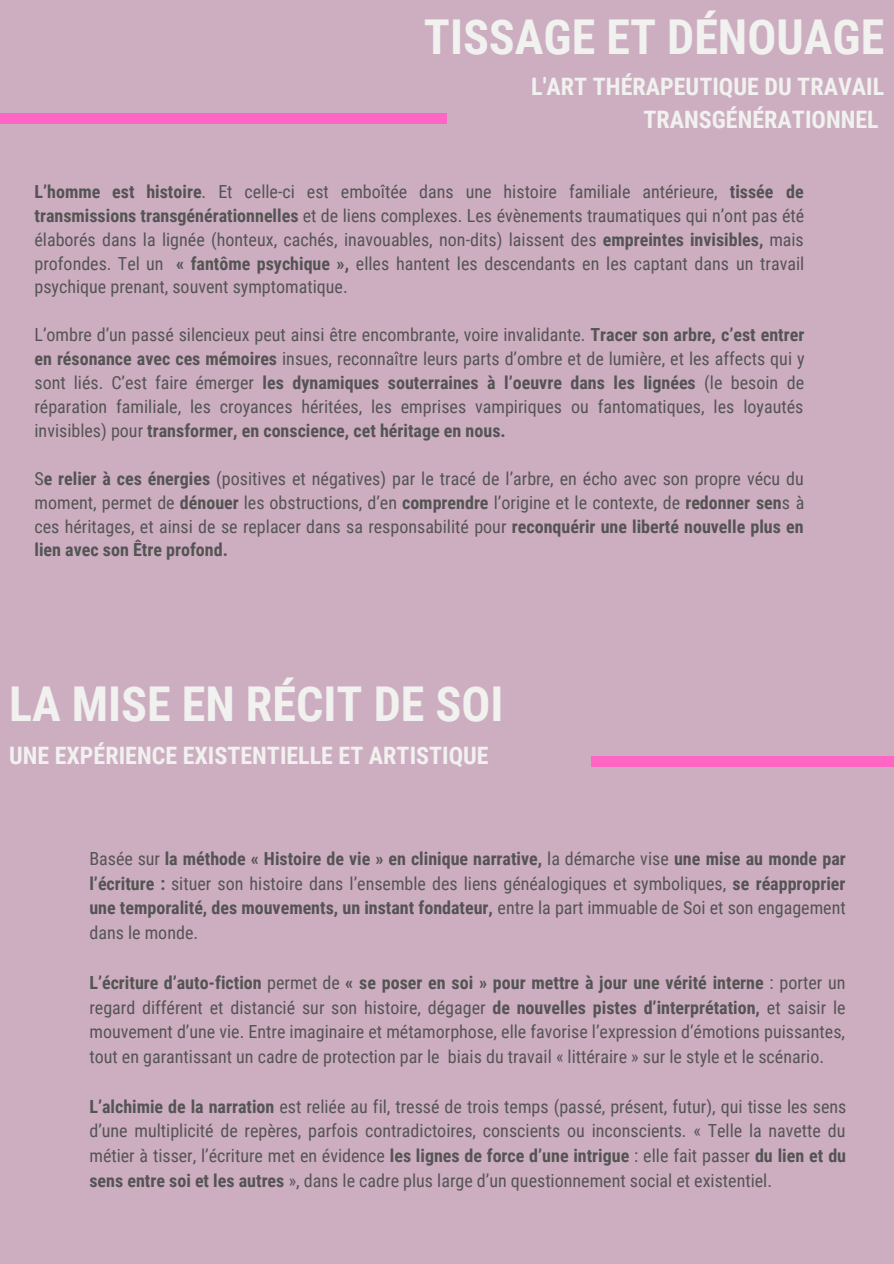
<style>
.page{position:relative;width:894px;height:1264px;background:#fff}
.page>*{position:absolute;margin:0;border:0;box-sizing:border-box;transform-origin:0 0}
.t1{font:700 48px "Roboto Condensed";color:#f1f1ef}
.t2{font:700 24px/32.7px "Roboto Condensed";color:#f1f1ef;text-align:right}
.t3{font:18px/23.9px "Roboto Condensed";color:#545454;text-align:justify}
.s1{font-weight:700}
</style>
<div class="page">
<div style="left:0;top:0;width:893px;height:1263px;background:#cdaec1"></div>
<div style="left:0;top:113px;width:447px;height:10px;background:#ff66c4"></div>
<div style="left:590px;top:756px;width:303px;height:10px;background:#ff66c4"></div>
<h1 class="t1" style="left:424px;top:9px;width:461px">TISSAGE ET DÉNOUAGE</h1>
<h2 class="t2" style="left:531px;top:71px;width:354px">L'ART THÉRAPEUTIQUE DU TRAVAIL<br>TRANSGÉNÉRATIONNEL</h2>
<p class="t3" style="left:34px;top:180px;width:771px"><span class="s1">L’homme est histoire</span>. Et celle-ci est emboîtée dans une histoire familiale antérieure, <span class="s1">tissée de transmissions transgénérationnelles</span> et de liens complexes. Les évènements traumatiques qui n’ont pas été élaborés dans la lignée (honteux, cachés, inavouables, non-dits) laissent des <span class="s1">empreintes invisibles,</span> mais profondes. Tel un <span class="s1">« fantôme psychique »,</span> elles hantent les descendants en les captant dans un travail psychique prenant, souvent symptomatique.</p>
<p class="t3" style="left:34px;top:323px;width:771px">L’ombre d’un passé silencieux peut ainsi être encombrante, voire invalidante. <span class="s1">Tracer son arbre, c’est entrer en résonance avec ces mémoires</span> insues, reconnaître leurs parts d’ombre et de lumière, et les affects qui y sont liés. C’est faire émerger <span class="s1">les dynamiques souterraines à l’oeuvre dans les lignées</span> (le besoin de réparation familiale, les croyances héritées, les emprises vampiriques ou fantomatiques, les loyautés invisibles) pour <span class="s1">transformer, en conscience, cet héritage en nous.</span></p>
<p class="t3" style="left:34px;top:466px;width:771px">S<span class="s1">e relier à ces énergies</span> (positives et négatives) par le tracé de l’arbre, en écho avec son propre vécu du moment, permet de <span class="s1">dénouer</span> les obstructions, d’en <span class="s1">comprendre</span> l’origine et le contexte, de <span class="s1">redonner sen</span>s à ces héritages, et ainsi de se replacer dans sa responsabilité pour <span class="s1">reconquérir une liberté nouvelle plus en lien avec son Être profond.</span></p>
<h1 class="t1" style="left:9px;top:676px;width:496px">LA MISE EN RÉCIT DE SOI</h1>
<h2 class="t2" style="left:9px;top:739px;width:481px">UNE EXPÉRIENCE EXISTENTIELLE ET ARTISTIQUE</h2>
<p class="t3" style="left:89px;top:846px;width:757px;line-height:24.8px">Basée sur <span class="s1">la méthode « Histoire de vie » en clinique narrative,</span> la démarche vise <span class="s1">une mise au monde par l’écriture :</span> situer son histoire dans l’ensemble des liens généalogiques et symboliques, <span class="s1">se réapproprier une temporalité, des mouvements, un instant fondateur,</span> entre la part immuable de Soi et son engagement dans le monde.</p>
<p class="t3" style="left:89px;top:970px;width:757px;line-height:24.8px"><span class="s1">L’écriture d’auto-fiction</span> permet de <span class="s1">« se poser en soi » pour mettre à jour une vérité interne</span> : porter un regard différent et distancié sur son histoire, dégager <span class="s1">de nouvelles pistes d’interprétation,</span> et saisir le mouvement d’une vie. Entre imaginaire et métamorphose, elle favorise l’expression d’émotions puissantes, tout en garantissant un cadre de protection par le biais du travail « littéraire » sur le style et le scénario.</p>
<p class="t3" style="left:89px;top:1094px;width:758px;line-height:24.8px"><span class="s1">L’alchimie de la narration</span> est reliée au fil, tressé de trois temps (passé, présent, futur), qui tisse les sens d’une multiplicité de repères, parfois contradictoires, conscients ou inconscients. « Telle la navette du métier à tisser, l’écriture met en évidence <span class="s1">les lignes de force d’une intrigue</span> : elle fait passer <span class="s1">du lien et du sens entre soi et les autres</span> », dans le cadre plus large d’un questionnement social et existentiel.</p>
</div>
